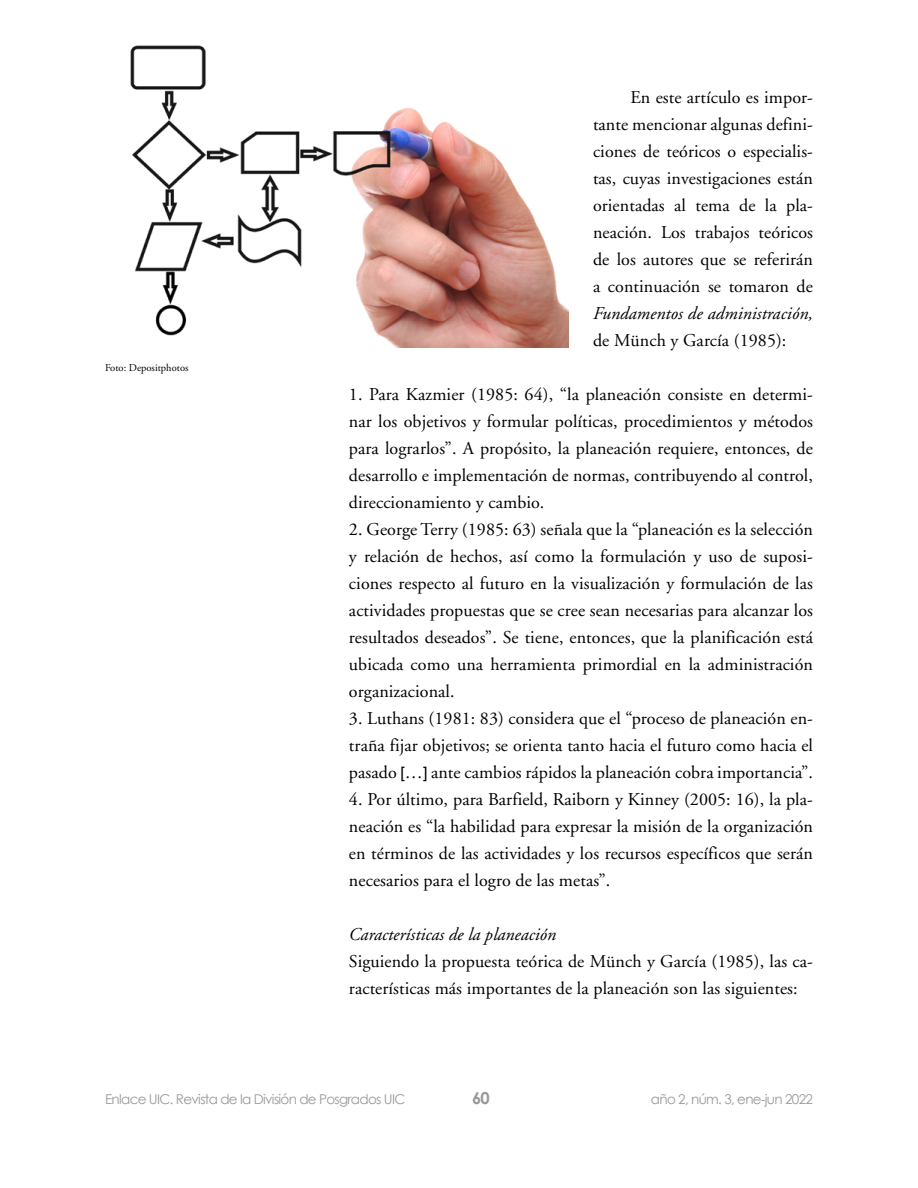
<style>
.page{position:relative;width:918px;height:1188px;background:#fff}
.page>*{position:absolute;margin:0;border:0;box-sizing:border-box;transform-origin:0 0}
.t1{font:18px/27px "Adobe Garamond";letter-spacing:.005em;color:#000;text-align:justify}
.t2{font:italic 18px "Adobe Garamond";color:#000}
.t3{font:700 16.5px "Century Gothic";color:#999}
.t4{font:13.5px "Century Gothic";letter-spacing:-.05em;color:#999}
.t5{font:10.5px "Adobe Garamond Pro";color:#000}
.s1{font-family:"Arial";font-size:15.75px}
</style>
<div class="page">
<img style="left:130px;top:45px;width:439px;height:302px">
<p class="t5" style="left:105px;top:361px;width:85px">Foto: Depositphotos</p>
<p class="t1" style="left:593px;top:84px;width:222px;text-indent:37px">En este artículo es impor&shy;tante mencionar algunas defini&shy;ciones de teóricos o especialis&shy;tas, cuyas investigaciones están orientadas al tema de la pla&shy;neación. Los trabajos teóricos de los autores que se referirán a continuación se tomaron de</p>
<p class="t2" style="left:593px;top:304px;width:222px">Fundamentos de administración,</p>
<p class="t1" style="left:593px;top:327px;width:195px">de Münch y García (1985):</p>
<p class="t1" style="left:349px;top:381px;width:466px">1. Para Kazmier (1985: 64), “la planeación consiste en determi&shy;nar los objetivos y formular políticas, procedimientos y métodos para lograrlos”. A propósito, la planeación requiere, entonces, de desarrollo e implementación de normas, contribuyendo al control, direccionamiento y cambio.</p>
<p class="t1" style="left:349px;top:516px;width:466px">2. George Terry (1985: 63) señala que la “planeación es la selección y relación de hechos, así como la formulación y uso de suposi&shy;ciones respecto al futuro en la visualización y formulación de las actividades propuestas que se cree sean necesarias para alcanzar los resultados deseados”. Se tiene, entonces, que la planificación está ubicada como una herramienta primordial en la administración organizacional.</p>
<p class="t1" style="left:349px;top:705px;width:466px">3. Luthans (1981: 83) considera que el “proceso de planeación en&shy;traña fijar objetivos; se orienta tanto hacia el futuro como hacia el pasado <span class="s1">[</span>…<span class="s1">]</span> ante cambios rápidos la planeación cobra importancia”.</p>
<p class="t1" style="left:349px;top:786px;width:466px">4. Por último, para Barfield, Raiborn y Kinney (2005: 16), la pla&shy;neación es “la habilidad para expresar la misión de la organización en términos de las actividades y los recursos específicos que serán necesarios para el logro de las metas”.</p>
<p class="t2" style="left:349px;top:925px;width:209px">Características de la planeación</p>
<p class="t1" style="left:349px;top:948px;width:466px">Siguiendo la propuesta teórica de Münch y García (1985), las ca&shy;racterísticas más importantes de la planeación son las siguientes:</p>
<p class="t4" style="left:105px;top:1091px;width:302px">Enlace UIC. Revista de la División de Posgrados UIC</p>
<p class="t3" style="left:472px;top:1087px;width:19px">60</p>
<p class="t4" style="left:651px;top:1091px;width:164px">año 2, núm. 3, ene-jun 2022</p>
</div>
